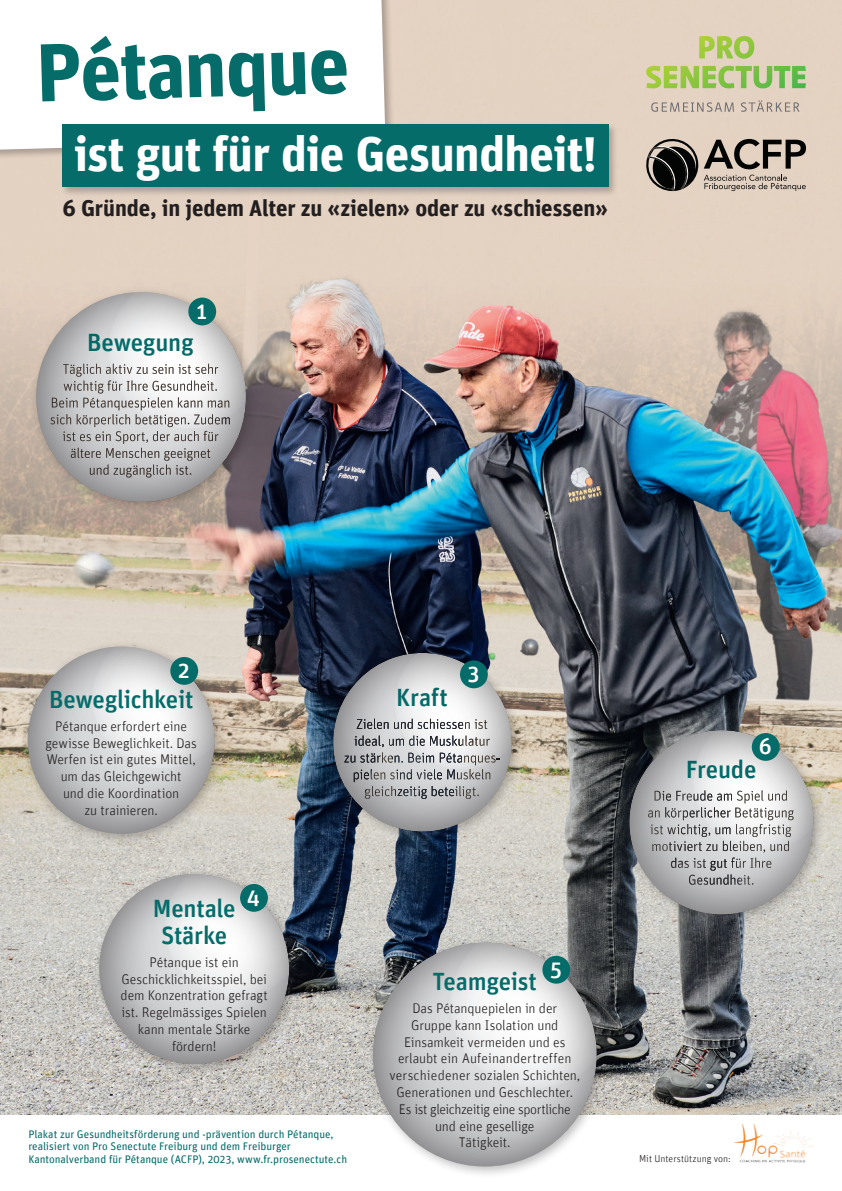
<style>
.page{position:relative;width:842px;height:1191px;background:#fff}
.page>*{position:absolute;margin:0;border:0;box-sizing:border-box;transform-origin:0 0}
.t1{font:700 82px "Unit";color:#056c6a}
.t2{font:700 49px "Unit";letter-spacing:-.015em;color:#fff}
.t3{font:500 25px/27px "Unit";letter-spacing:-.01em;color:#056c6a;text-align:center}
.t4{font:700 22.9px "Unit";letter-spacing:-.005em;color:#231f20}
.t5{font:500 22.5px "Unit";color:#fff}
.t6{font:300 14px/16.8px "Unit";letter-spacing:-.01em;color:#231f20;text-align:center}
.t7{font:11px/12.5px "Unit";letter-spacing:-.005em;color:#056c6a}
.t8{font:300 10px "Unit";color:#231f20}
</style>
<div class="page">
<img style="left:0;top:0;width:842px;height:1115px">
<div style="left:0;top:0;width:395px;height:160px;background:#231f20;opacity:.3"></div>
<svg style="left:0;top:0;width:385px;height:150px"></svg>
<svg style="left:651px;top:102px;width:83px;height:10px"></svg>
<svg style="left:741px;top:100px;width:58px;height:12px"></svg>
<svg style="left:646px;top:36px;width:160px;height:52px;background:#c4cd95"></svg>
<svg style="left:646px;top:139px;width:160px;height:52px;background:#8e847a"></svg>
<div style="left:327px;top:646px;width:197px;height:198px;background:#231f20;opacity:.3"></div>
<div style="left:332px;top:651px;width:181px;height:180px;background:#231f20;opacity:.6"></div>
<div style="left:460px;top:660px;width:28px;height:28px;background:#056c6a;border-radius:50%"></div>
<div style="left:93px;top:867px;width:208px;height:209px;background:#231f20;opacity:.3"></div>
<div style="left:98px;top:872px;width:192px;height:192px;background:#231f20;opacity:.6"></div>
<div style="left:240px;top:884px;width:28px;height:27px;background:#056c6a;border-radius:50%"></div>
<div style="left:21px;top:640px;width:206px;height:206px;background:#231f20;opacity:.3"></div>
<div style="left:27px;top:645px;width:189px;height:190px;background:#231f20;opacity:.6"></div>
<div style="left:170px;top:657px;width:28px;height:28px;background:#056c6a;border-radius:50%"></div>
<div style="left:30px;top:286px;width:228px;height:228px;background:#231f20;opacity:.3"></div>
<div style="left:36px;top:289px;width:212px;height:214px;background:#231f20;opacity:.6"></div>
<div style="left:188px;top:297px;width:28px;height:28px;background:#056c6a;border-radius:50%"></div>
<div style="left:366px;top:936px;width:243px;height:243px;background:#231f20;opacity:.3"></div>
<div style="left:372px;top:941px;width:226px;height:226px;background:#231f20;opacity:.6"></div>
<div style="left:542px;top:955px;width:28px;height:28px;background:#056c6a;border-radius:50%"></div>
<div style="left:623px;top:723px;width:203px;height:204px;background:#231f20;opacity:.3"></div>
<div style="left:629px;top:729px;width:186px;height:186px;background:#231f20;opacity:.6"></div>
<div style="left:752px;top:733px;width:28px;height:28px;background:#056c6a;border-radius:50%"></div>
<div style="left:60px;top:122px;width:558px;height:75px;background:#231f20;opacity:.3"></div>
<div style="left:62px;top:124px;width:546px;height:63px;background:#056c6a"></div>
<img style="left:733px;top:1123px;width:80px;height:40px">
<h1 class="t1" style="left:34px;top:24px;width:315px;rotate:-2deg">Pétanque</h1>
<h2 class="t2" style="left:74px;top:124px;width:525px">ist gut für die Gesundheit!</h2>
<h3 class="t4" style="left:62px;top:194px;width:547px">6 Gründe, in jedem Alter zu «zielen» oder zu «schiessen»</h3>
<h3 class="t5" style="left:197px;top:297px;width:12px">1</h3>
<h3 class="t3" style="left:87px;top:329px;width:108px">Bewegung</h3>
<h3 class="t5" style="left:178px;top:656px;width:13px">2</h3>
<h3 class="t3" style="left:49px;top:685px;width:146px">Beweglichkeit</h3>
<p class="t6" style="left:46px;top:717px;width:153px">Pétanque erfordert eine gewisse Beweglichkeit. Das<br>Werfen ist ein gutes Mittel, um das Gleichgewicht<br>und die Koordination<br>zu trainieren.</p>
<h3 class="t5" style="left:247px;top:883px;width:15px">4</h3>
<h3 class="t3" style="left:153px;top:894px;width:84px">Mentale<br>Stärke</h3>
<p class="t6" style="left:121px;top:953px;width:149px">Pétanque ist ein<br>Geschicklichkeitsspiel, bei dem Konzentration gefragt ist. Regelmässiges Spielen kann mentale Stärke fördern!</p>
<p class="t7" style="left:28px;top:1127px;width:320px">Plakat zur Gesundheitsförderung und -prävention durch Pétanque, realisiert von Pro Senectute Freiburg und dem Freiburger<br>Kantonalverband für Pétanque (ACFP), 2023, www.fr.prosenectute.ch</p>
<h3 class="t3" style="left:396px;top:683px;width:53px">Kraft</h3>
<h3 class="t5" style="left:468px;top:660px;width:13px">3</h3>
<h3 class="t5" style="left:550px;top:955px;width:13px">5</h3>
<h3 class="t3" style="left:433px;top:967px;width:106px">Teamgeist</h3>
<p class="t6" style="left:389px;top:999px;width:192px">Das Pétanquepielen in der<br>Gruppe kann Isolation und<br>Einsamkeit vermeiden und es erlaubt ein Aufeinandertreffen verschiedener sozialen Schichten,<br>Generationen und Geschlechter.<br>Es ist gleichzeitig eine sportliche und eine gesellige<br>Tätigkeit.</p>
<h3 class="t5" style="left:759px;top:732px;width:15px">6</h3>
<h3 class="t3" style="left:686px;top:755px;width:72px">Freude</h3>
<p class="t8" style="left:639px;top:1153px;width:93px">Mit Unterstützung von:</p>
</div>
